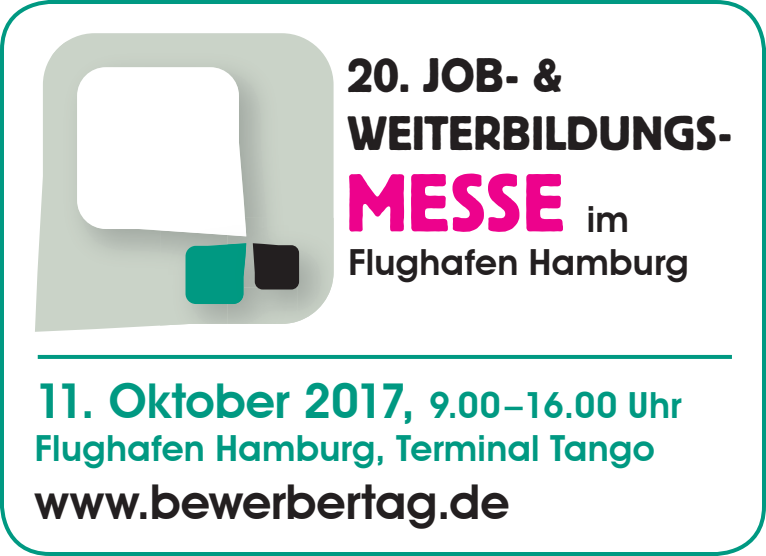
<style>
.page{position:relative;width:766px;height:556px;background:#fff}
.page>*{position:absolute;margin:0;border:0;box-sizing:border-box;transform-origin:0 0}
.t1{font:81.2px "Block BE";letter-spacing:.015em;color:#ed028c}
.t2{font:600 48px "Avant Garde IT Cby BT";letter-spacing:-.005em;color:#009982}
.t3{font:48px/57.6px "Block BE";letter-spacing:.01em;color:#231f20}
.t4{font:600 48px "Avant Garde IT Cby BT";color:#231f20}
.t5{font:600 36px "Avant Garde IT Cby BT";letter-spacing:.01em;color:#009982}
.t6{font:600 36px/43.2px "Avant Garde IT Cby BT";letter-spacing:.01em;color:#231f20}
.s1{font-size:36px}
</style>
<div class="page">
<div style="left:0;top:0;width:765px;height:556px;border:4px solid #009982;border-radius:48px"></div>
<svg style="left:35px;top:33px;width:298px;height:299px;fill:#cad3c8"></svg>
<img style="left:52px;top:42px;width:245px;height:245px">
<svg style="left:77px;top:67px;width:169px;height:169px"></svg>
<img style="left:160px;top:236px;width:67px;height:89px">
<img style="left:160px;top:218px;width:67px;height:18px">
<svg style="left:185px;top:243px;width:42px;height:61px;background:#0c9b85"></svg>
<img style="left:297px;top:218px;width:36px;height:103px">
<img style="left:227px;top:218px;width:70px;height:106px">
<img style="left:227px;top:243px;width:19px;height:61px">
<svg style="left:253px;top:243px;width:46px;height:46px;background:#2e2b2b"></svg>
<svg style="left:38px;top:355px;width:693px;height:4px;background:#039a83"></svg>
<h2 class="t3" style="left:348px;top:45px;width:385px">20. JOB- &amp;<br>WEITERBILDUNGS-</h2>
<h1 class="t1" style="left:346px;top:157px;width:219px">MESSE</h1>
<p class="t6" style="left:348px;top:197px;width:342px;text-indent:238px">im<br>Flughafen Hamburg</p>
<h2 class="t2" style="left:35px;top:372px;width:647px">11. Oktober 2017, <span class="s1">9.00–16.00 Uhr</span></h2>
<p class="t5" style="left:35px;top:426px;width:621px">Flughafen Hamburg, Terminal Tango</p>
<h2 class="t4" style="left:35px;top:472px;width:476px">www.bewerbertag.de</h2>
</div>
